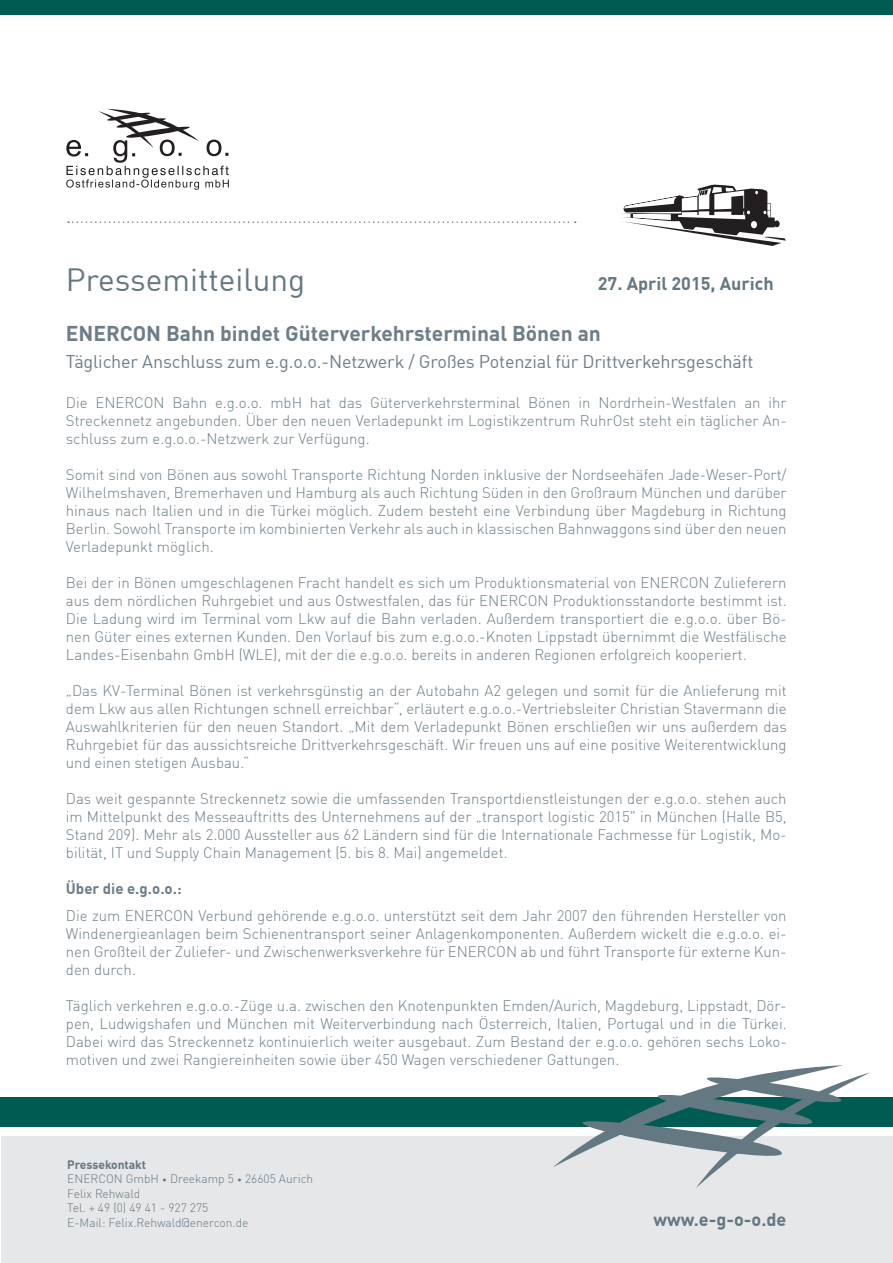
<style>
.page{position:relative;width:893px;height:1263px;background:#fff}
.page>*{position:absolute;margin:0;border:0;box-sizing:border-box;transform-origin:0 0}
.t1{font:31.5px "DIN Offc Pro";color:#647882}
.t2{font:700 21px "DIN Offc Pro";color:#6d7e89}
.t3{font:18px "DIN Offc Pro";letter-spacing:-.01em;color:#6d7e89}
.t4{font:700 18px "DIN Offc Pro";color:#647882}
.t5{font:300 15px/18px "DIN Offc Pro";color:#6d7e89;text-align:justify}
.t6{font:700 15px "DIN Offc Pro";color:#6d7e89}
.t7{font:300 12px/14.4px "DIN Offc Pro";color:#647882}
.s1{font-weight:700}
.s2{font-size:9px}
</style>
<div class="page">
<div style="left:0;top:1097px;width:893px;height:30px;background:#005b52"></div>
<div style="left:0;top:0;width:893px;height:15px;background:#005b52"></div>
<div style="left:1px;top:1136px;width:892px;height:127px;background:#e6e7e9"></div>
<svg style="left:553px;top:1065px;width:317px;height:123px"></svg>
<svg style="left:66px;top:109px;width:163px;height:81px"></svg>
<svg style="left:68px;top:221px;width:508px;height:2px"></svg>
<svg style="left:621px;top:185px;width:165px;height:61px"></svg>
<h1 class="t1" style="left:66px;top:255px;width:241px">Pressemitteilung</h1>
<h2 class="t2" style="left:66px;top:316px;width:536px">ENERCON Bahn bindet Güterverkehrsterminal Bönen an</h2>
<p class="t3" style="left:66px;top:348px;width:689px">Täglicher Anschluss zum e.g.o.o.-Netzwerk / Großes Potenzial für Drittverkehrsgeschäft</p>
<p class="t5" style="left:66px;top:392px;width:722px">Die ENERCON Bahn e.g.o.o. mbH hat das Güterverkehrsterminal Bönen in Nordrhein-Westfalen an ihr Streckennetz angebunden. Über den neuen Verladepunkt im Logistikzentrum RuhrOst steht ein täglicher An&shy;schluss zum e.g.o.o.-Netzwerk zur Verfügung.</p>
<p class="t5" style="left:66px;top:464px;width:722px">Somit sind von Bönen aus sowohl Transporte Richtung Norden inklusive der Nordseehäfen Jade-Weser-Port/ Wilhelmshaven, Bremerhaven und Hamburg als auch Richtung Süden in den Großraum München und darüber hinaus nach Italien und in die Türkei möglich. Zudem besteht eine Verbindung über Magdeburg in Richtung Berlin. Sowohl Transporte im kombinierten Verkehr als auch in klassischen Bahnwaggons sind über den neuen Verladepunkt möglich.</p>
<p class="t5" style="left:66px;top:572px;width:722px">Bei der in Bönen umgeschlagenen Fracht handelt es sich um Produktionsmaterial von ENERCON Zulieferern aus dem nördlichen Ruhrgebiet und aus Ostwestfalen, das für ENERCON Produktionsstandorte bestimmt ist.<br>Die Ladung wird im Terminal vom Lkw auf die Bahn verladen. Außerdem transportiert die e.g.o.o. über Bö&shy;nen Güter eines externen Kunden. Den Vorlauf bis zum e.g.o.o.-Knoten Lippstadt übernimmt die Westfälische Landes-Eisenbahn GmbH (WLE), mit der die e.g.o.o. bereits in anderen Regionen erfolgreich kooperiert.</p>
<p class="t5" style="left:66px;top:680px;width:722px">„Das KV-Terminal Bönen ist verkehrsgünstig an der Autobahn A2 gelegen und somit für die Anlieferung mit dem Lkw aus allen Richtungen schnell erreichbar“, erläutert e.g.o.o.-Vertriebsleiter Christian Stavermann die Auswahlkriterien für den neuen Standort. „Mit dem Verladepunkt Bönen erschließen wir uns außerdem das Ruhrgebiet für das aussichtsreiche Drittverkehrsgeschäft. Wir freuen uns auf eine positive Weiterentwicklung und einen stetigen Ausbau.“</p>
<p class="t5" style="left:66px;top:788px;width:722px">Das weit gespannte Streckennetz sowie die umfassenden Transportdienstleistungen der e.g.o.o. stehen auch im Mittelpunkt des Messeauftritts des Unternehmens auf der „transport logistic 2015" in München (Halle B5, Stand 209). Mehr als 2.000 Aussteller aus 62 Ländern sind für die Internationale Fachmesse für Logistik, Mo&shy;bilität, IT und Supply Chain Management (5. bis 8. Mai) angemeldet.</p>
<p class="t6" style="left:66px;top:876px;width:117px">Über die e.g.o.o.:</p>
<p class="t5" style="left:66px;top:905px;width:722px">Die zum ENERCON Verbund gehörende e.g.o.o. unterstützt seit dem Jahr 2007 den führenden Hersteller von Windenergieanlagen beim Schienentransport seiner Anlagenkomponenten. Außerdem wickelt die e.g.o.o. ei&shy;nen Großteil der Zuliefer- und Zwischenwerksverkehre für ENERCON ab und führt Transporte für externe Kun&shy;den durch.</p>
<p class="t5" style="left:66px;top:995px;width:722px">Täglich verkehren e.g.o.o.-Züge u.a. zwischen den Knotenpunkten Emden/Aurich, Magdeburg, Lippstadt, Dör&shy;pen, Ludwigshafen und München mit Weiterverbindung nach Österreich, Italien, Portugal und in die Türkei.<br>Dabei wird das Streckennetz kontinuierlich weiter ausgebaut. Zum Bestand der e.g.o.o. gehören sechs Loko&shy;motiven und zwei Rangiereinheiten sowie über 450 Wagen verschiedener Gattungen.</p>
<p class="t4" style="left:598px;top:268px;width:177px">27. April 2015, Aurich</p>
<p class="t7" style="left:67px;top:1156px;width:248px"><span class="s1">Pressekontakt<br></span>ENERCON GmbH <span class="s2">•</span> Dreekamp 5 <span class="s2">•</span> 26605 Aurich<br>Felix Rehwald<br>Tel. + 49 (0) 49 41 - 927 275<br>E-Mail: Felix.Rehwald@enercon.de</p>
<p class="t4" style="left:654px;top:1204px;width:134px">www.e-g-o-o.de</p>
</div>
